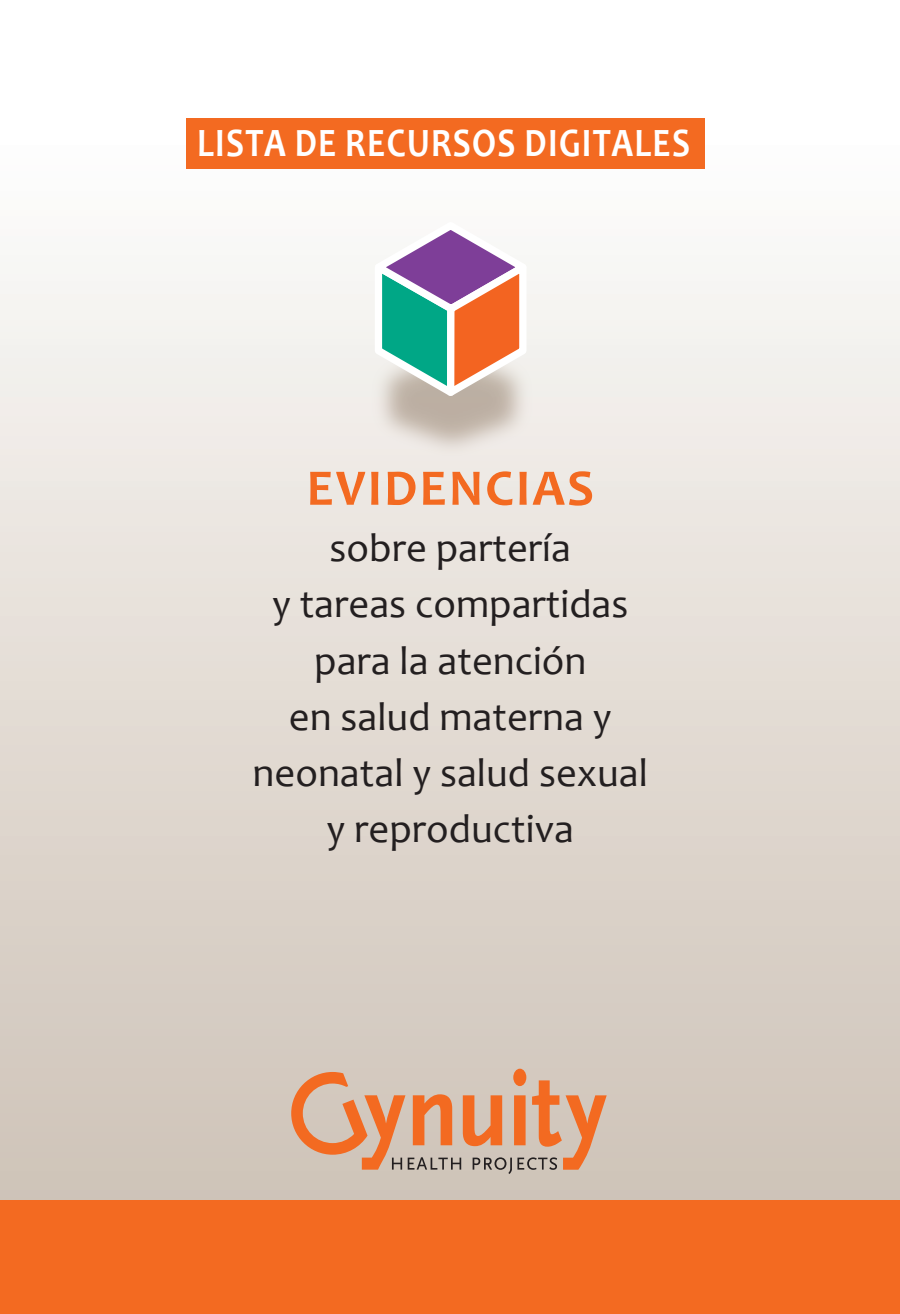
<style>
.page{position:relative;width:900px;height:1314px;background:#fff}
.page>*{position:absolute;margin:0;border:0;box-sizing:border-box;transform-origin:0 0}
.t1{font:700 51.75px "Candara";letter-spacing:.04em;color:#f36a21}
.t2{font:40.5px/56.2px "Candara";color:#231f20;text-align:center}
.t3{font:700 40.5px "Candara";letter-spacing:.04em;color:#fff;scale:.85 1}
</style>
<div class="page">
<div style="left:0;top:1199px;width:899px;height:115px;background:#f36a21"></div>
<div style="left:0;top:0;width:899px;height:1199px;background:linear-gradient(to bottom,#fff,#cec2b6)"></div>
<img style="left:303px;top:271px;width:297px;height:257px">
<svg style="left:371px;top:402px;width:87px;height:798px;background:#e0d8d1"></svg>
<svg style="left:368px;top:217px;width:169px;height:185px"></svg>
<div style="left:186px;top:118px;width:518px;height:50px;background:#f36a21"></div>
<svg style="left:290px;top:1022px;width:316px;height:152px;background:#d6b49e"></svg>
<p class="t3" style="left:197px;top:117px;width:581px">LISTA DE RECURSOS DIGITALES</p>
<p class="t1" style="left:306px;top:455px;width:289px">EVIDENCIAS</p>
<p class="t2" style="left:252px;top:519px;width:397px">sobre partería<br>y tareas compartidas para la atención<br>en salud materna y neonatal y salud sexual y reproductiva</p>
</div>
